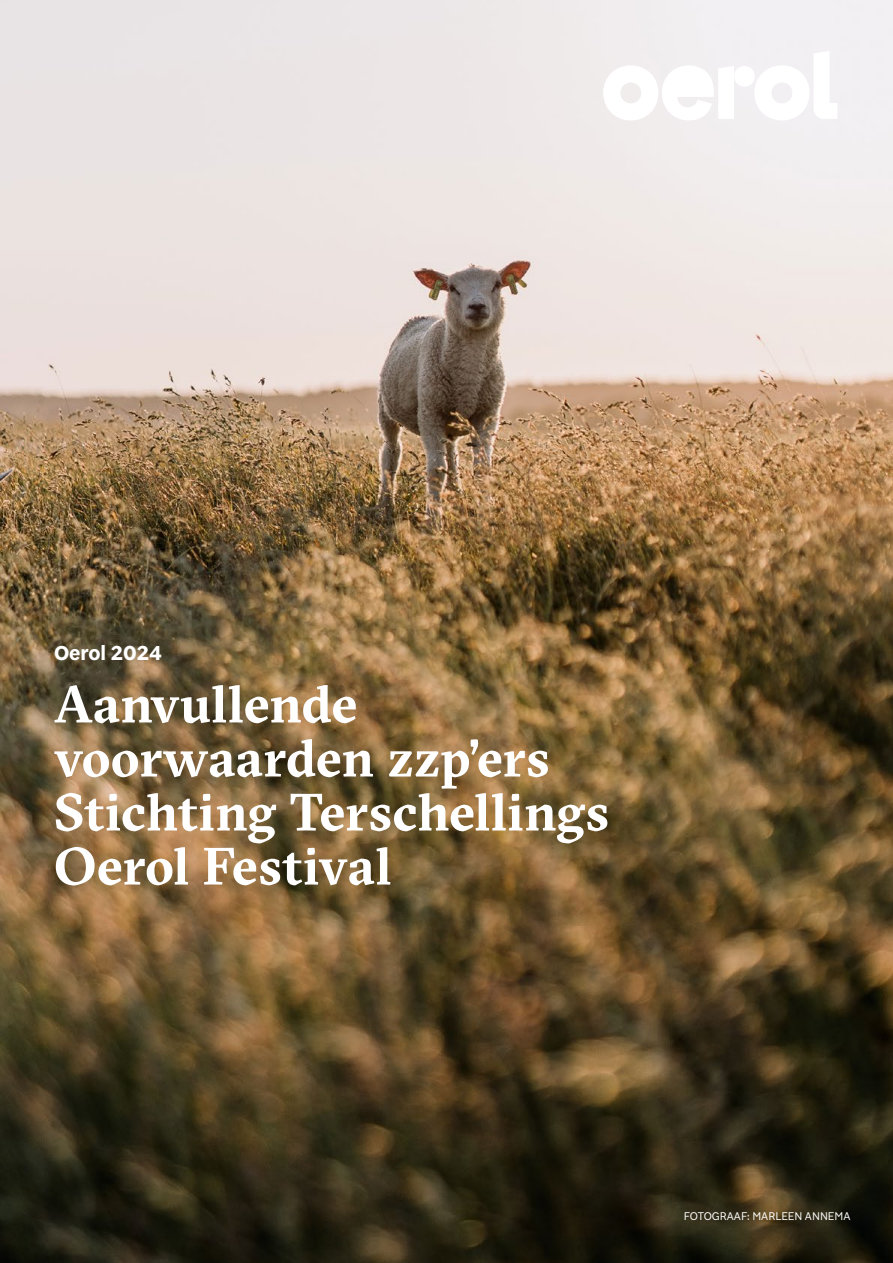
<style>
.page{position:relative;width:893px;height:1263px;background:#fff}
.page>*{position:absolute;margin:0;border:0;box-sizing:border-box;transform-origin:0 0}
.t1{font:700 52.5px/54px "GT Sectra";letter-spacing:-.005em;color:#fff}
.t2{font:600 21.6px "Sole Sans";color:#fff}
.t3{font:12px "Sole Sans";color:#fff}
</style>
<div class="page">
<img style="left:0;top:0;width:893px;height:1263px">
<svg style="left:754px;top:51px;width:83px;height:69px"></svg>
<div style="left:734px;top:66px;width:21px;height:21px;background:#fff;border-radius:50%"></div>
<svg style="left:603px;top:65px;width:131px;height:55px"></svg>
<p class="t2" style="left:54px;top:640px;width:110px">Oerol 2024</p>
<p class="t1" style="left:54px;top:677px;width:556px">Aanvullende voorwaarden zzp’ers<br>Stichting Terschellings<br>Oerol Festival</p>
<p class="t3" style="left:684px;top:1209px;width:168px">FOTOGRAAF: MARLEEN ANNEMA</p>
</div>
